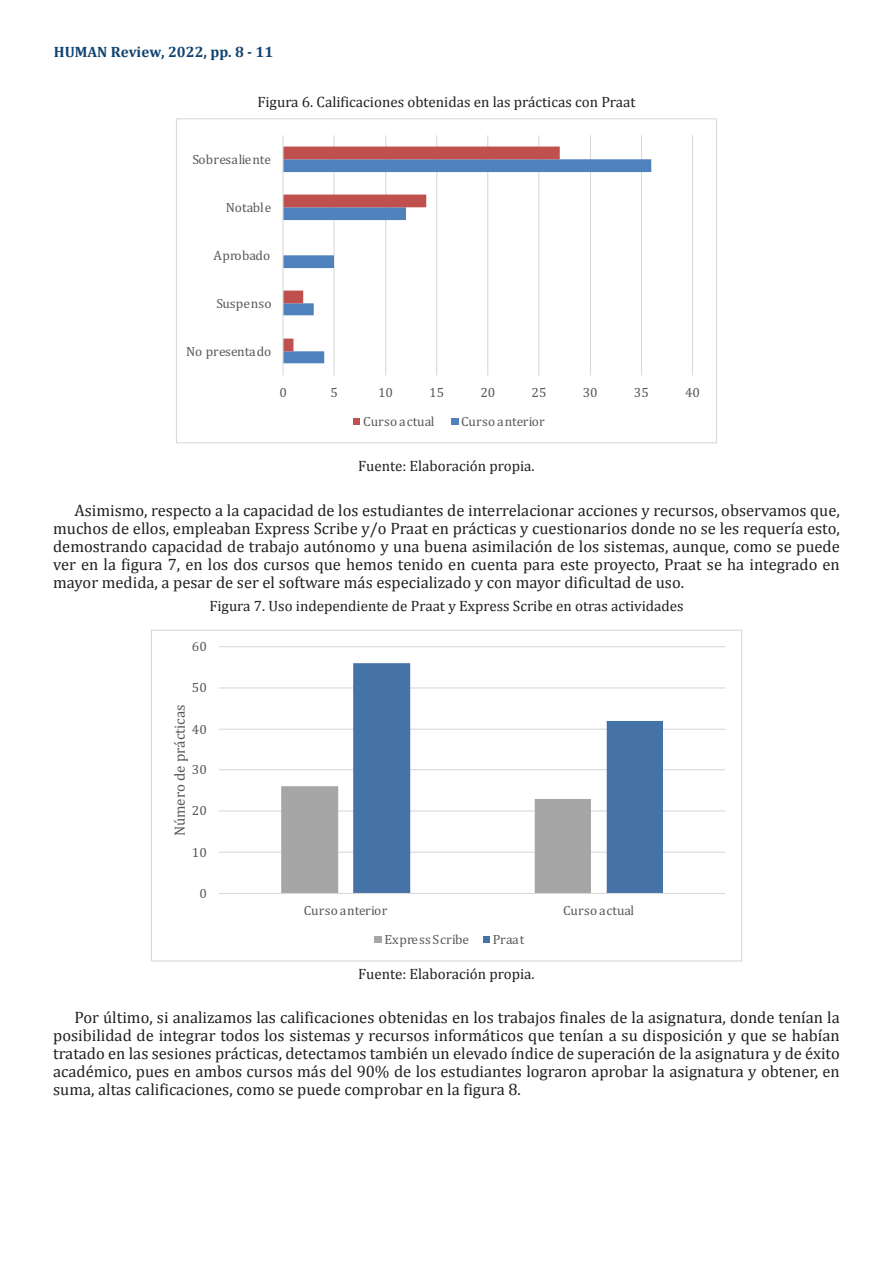
<style>
.page{position:relative;width:893px;height:1263px;background:#fff}
.page>*{position:absolute;margin:0;border:0;box-sizing:border-box;transform-origin:0 0}
.Parrafos-siguientes{font:16.5px/18px "Cambria";color:#231f20;text-align:justify}
.Fuente-Tablas{font:15px "Cambria";color:#231f20}
.t1{font:700 15px "Cambria";color:#104370}
.t2{font:15px "Cambria";color:#595959}
.t3{font:13.5px "Cambria";color:#595959}
.s1{font-style:inherit}
</style>
<div class="page">
<hr style="left:333px;top:135px;width:2px;height:240px;background:#d9d9d9">
<hr style="left:385px;top:135px;width:1px;height:240px;background:#d9d9d9">
<hr style="left:436px;top:135px;width:1px;height:240px;background:#d9d9d9">
<hr style="left:487px;top:135px;width:1px;height:240px;background:#d9d9d9">
<hr style="left:538px;top:135px;width:1px;height:240px;background:#d9d9d9">
<hr style="left:590px;top:135px;width:1px;height:240px;background:#d9d9d9">
<hr style="left:641px;top:135px;width:1px;height:240px;background:#d9d9d9">
<hr style="left:692px;top:135px;width:1px;height:240px;background:#d9d9d9">
<svg style="left:284px;top:159px;width:367px;height:204px"></svg>
<svg style="left:284px;top:147px;width:276px;height:204px"></svg>
<hr style="left:282px;top:135px;width:2px;height:240px;background:#d9d9d9">
<div style="left:353px;top:418px;width:7px;height:7px;background:#c0504d"></div>
<div style="left:451px;top:418px;width:7px;height:7px;background:#4f81bd"></div>
<hr style="left:219px;top:852px;width:506px;height:1px;background:#d9d9d9">
<hr style="left:219px;top:810px;width:506px;height:1px;background:#d9d9d9">
<hr style="left:219px;top:769px;width:506px;height:1px;background:#d9d9d9">
<hr style="left:219px;top:729px;width:506px;height:1px;background:#d9d9d9">
<hr style="left:219px;top:687px;width:506px;height:1px;background:#d9d9d9">
<hr style="left:219px;top:646px;width:506px;height:1px;background:#d9d9d9">
<svg style="left:281px;top:786px;width:72px;height:107px"></svg>
<svg style="left:353px;top:663px;width:310px;height:230px"></svg>
<hr style="left:219px;top:893px;width:506px;height:1px;background:#d9d9d9">
<div style="left:374px;top:936px;width:8px;height:7px;background:#a6a6a6"></div>
<div style="left:483px;top:936px;width:7px;height:7px;background:#4572a7"></div>
<p class="t1" style="left:54px;top:41px;width:221px">HUMAN Review, 2022<span class="s1">, pp. 8 - 11</span></p>
<p class="Fuente-Tablas" style="left:257px;top:93px;width:380px">Figura 6. Calificaciones obtenidas en las prácticas con Praat</p>
<p class="t3" style="left:192px;top:151px;width:80px">Sobresaliente</p>
<p class="t3" style="left:226px;top:199px;width:47px">Notable</p>
<p class="t3" style="left:214px;top:247px;width:58px">Aprobado</p>
<p class="t3" style="left:216px;top:295px;width:57px">Suspenso</p>
<p class="t3" style="left:186px;top:343px;width:87px">No presentado</p>
<p class="t3" style="left:279px;top:384px;width:9px">0</p>
<p class="t3" style="left:331px;top:384px;width:9px">5</p>
<p class="t3" style="left:378px;top:384px;width:16px">10</p>
<p class="t3" style="left:429px;top:384px;width:16px">15</p>
<p class="t3" style="left:480px;top:384px;width:16px">20</p>
<p class="t3" style="left:531px;top:384px;width:16px">25</p>
<p class="t3" style="left:583px;top:384px;width:16px">30</p>
<p class="t3" style="left:634px;top:384px;width:16px">35</p>
<p class="t3" style="left:685px;top:384px;width:16px">40</p>
<p class="t3" style="left:363px;top:414px;width:73px">Curso actual</p>
<p class="t3" style="left:461px;top:414px;width:85px">Curso anterior</p>
<p class="Fuente-Tablas" style="left:358px;top:457px;width:178px">Fuente: Elaboración propia.</p>
<p class="Parrafos-siguientes" style="left:53px;top:501px;width:788px;text-indent:21px">Asimismo, respecto a la capacidad de los estudiantes de interrelacionar acciones y recursos, observamos que, muchos de ellos, empleaban Express Scribe y/o Praat en prácticas y cuestionarios donde no se les requería esto, demostrando capacidad de trabajo autónomo y una buena asimilación de los sistemas, aunque, como se puede ver en la figura 7, en los dos cursos que hemos tenido en cuenta para este proyecto, Praat se ha integrado en mayor medida, a pesar de ser el software más especializado y con mayor dificultad de uso.</p>
<p class="Fuente-Tablas" style="left:209px;top:597px;width:476px">Figura 7. Uso independiente de Praat y Express Scribe en otras actividades</p>
<p class="t3" style="left:192px;top:639px;width:16px">60</p>
<p class="t3" style="left:192px;top:680px;width:16px">50</p>
<p class="t2" style="left:171px;top:836px;width:134px;rotate:-90deg">Número de prácticas</p>
<p class="t3" style="left:192px;top:721px;width:16px">40</p>
<p class="t3" style="left:192px;top:762px;width:16px">30</p>
<p class="t3" style="left:192px;top:803px;width:16px">20</p>
<p class="t3" style="left:192px;top:844px;width:16px">10</p>
<p class="t3" style="left:199px;top:885px;width:9px">0</p>
<p class="t3" style="left:304px;top:903px;width:85px">Curso anterior</p>
<p class="t3" style="left:563px;top:903px;width:73px">Curso actual</p>
<p class="t3" style="left:384px;top:932px;width:86px">Express Scribe</p>
<p class="t3" style="left:493px;top:932px;width:33px">Praat</p>
<p class="Fuente-Tablas" style="left:358px;top:964px;width:178px">Fuente: Elaboración propia.</p>
<p class="Parrafos-siguientes" style="left:53px;top:1008px;width:788px;text-indent:21px">Por último, si analizamos las calificaciones obtenidas en los trabajos finales de la asignatura, donde tenían la posibilidad de integrar todos los sistemas y recursos informáticos que tenían a su disposición y que se habían tratado en las sesiones prácticas, detectamos también un elevado índice de superación de la asignatura y de éxito académico, pues en ambos cursos más del 90% de los estudiantes lograron aprobar la asignatura y obtener, en suma, altas calificaciones, como se puede comprobar en la figura 8.</p>
</div>
